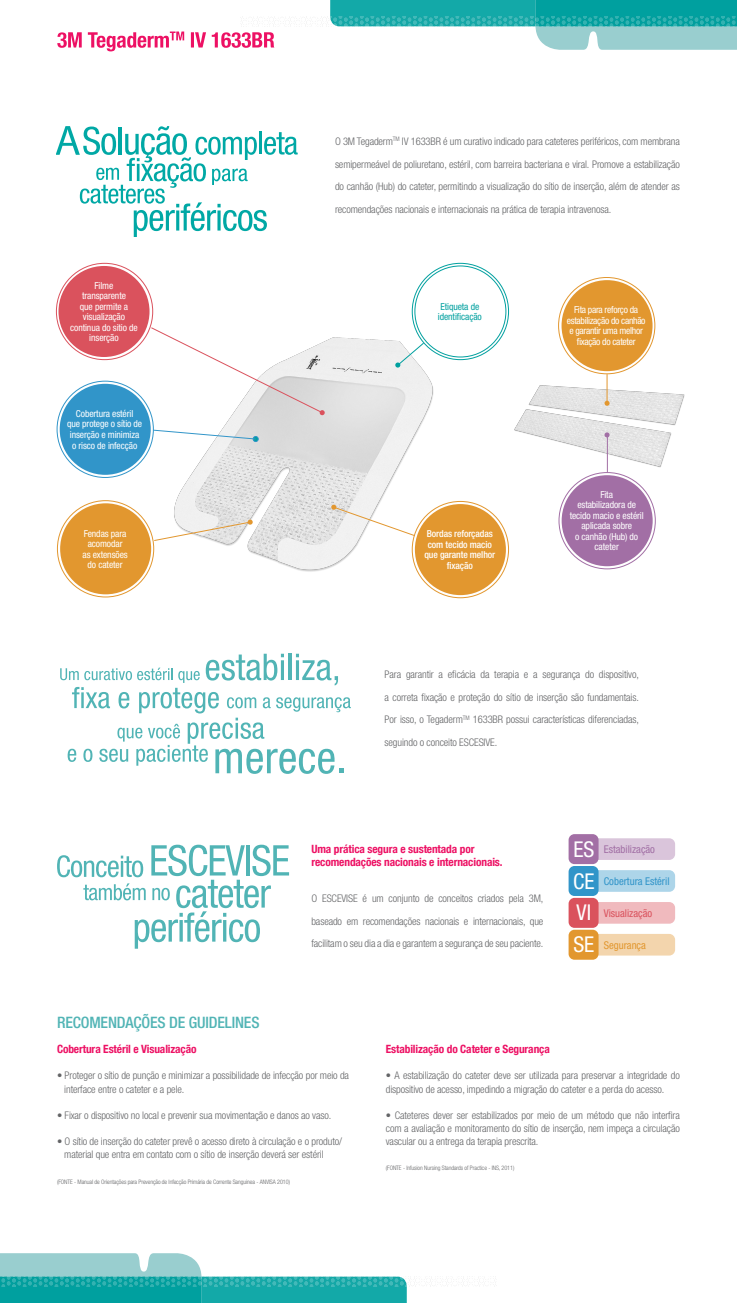
<style>
.page{position:relative;width:737px;height:1303px;background:#fff}
.page>*{position:absolute;margin:0;border:0;box-sizing:border-box;transform-origin:0 0}
.t1{font:condensed 21.79px "Helvetica Neue LT Std";color:#fff}
.t2{font:500 condensed 15.75px "Helvetica Neue LT Com";letter-spacing:-.01em;color:#51b4b5}
.t3{font:700 condensed 11.38px/13.1px "Helvetica Neue LT Com";letter-spacing:-.01em;color:#ed1164}
.t4{font:condensed 10.67px "Helvetica Neue LT Std";color:#3195c9}
.t5{font:condensed 10.67px "Helvetica Neue LT Std";color:#a26fa5}
.t6{font:condensed 10.67px "Helvetica Neue LT Std";color:#da525d}
.t7{font:condensed 10.67px "Helvetica Neue LT Std";color:#e2972f}
.t8{font:300 condensed 10.5px/22.8px "Helvetica Neue LT Std";letter-spacing:-.01em;color:#636466}
.t9{font:condensed 9.62px/10.5px "Helvetica Neue LT Std";letter-spacing:-.01em;color:#fff;text-align:center}
.t10{font:condensed 9.62px/10.5px "Helvetica Neue LT Std";letter-spacing:-.03em;color:#fff;text-align:center}
.t11{font:500 condensed 9.62px/10.5px "Helvetica Neue LT Std";letter-spacing:-.01em;color:#fff;text-align:center}
.t12{font:condensed 9.62px/10.5px "Helvetica Neue LT Std";letter-spacing:-.01em;color:#00a09f}
.t13{font:300 condensed 6.12px "Helvetica Neue LT Std";letter-spacing:-.01em;color:#636466}
</style>
<div class="page">
<svg style="left:330px;top:0;width:407px;height:50px"></svg>
<img style="left:258px;top:17px;width:479px;height:9px">
<svg style="left:0;top:1253px;width:407px;height:49px"></svg>
<img style="left:0;top:1276px;width:479px;height:10px">
<svg style="left:57px;top:844px;width:232px;height:104px"></svg>
<div style="left:587px;top:838px;width:88px;height:21px;background:#dac5db;border-radius:6px"></div>
<div style="left:587px;top:870px;width:88px;height:21px;background:#add5e9;border-radius:6px"></div>
<div style="left:587px;top:901px;width:88px;height:22px;background:#f0babe;border-radius:6px"></div>
<div style="left:587px;top:933px;width:88px;height:22px;background:#f3d5ad;border-radius:6px"></div>
<div style="left:568px;top:834px;width:30px;height:30px;background:#a26fa5;border-radius:6px"></div>
<div style="left:568px;top:865px;width:30px;height:30px;background:#3195c9;border-radius:6px"></div>
<div style="left:568px;top:897px;width:30px;height:30px;background:#da525d;border-radius:6px"></div>
<div style="left:568px;top:929px;width:30px;height:30px;background:#e2972f;border-radius:6px"></div>
<svg style="left:57px;top:32px;width:217px;height:19px"></svg>
<img style="left:174px;top:332px;width:262px;height:244px">
<div style="left:58px;top:266px;width:91px;height:91px;background:#da525d;border-radius:50%"></div>
<div style="left:415px;top:504px;width:91px;height:91px;background:#e2972f;border-radius:50%"></div>
<div style="left:60px;top:384px;width:91px;height:91px;background:#3195c9;border-radius:50%"></div>
<div style="left:60px;top:503px;width:91px;height:91px;background:#e2972f;border-radius:50%"></div>
<svg style="left:150px;top:327px;width:175px;height:88px"></svg>
<svg style="left:395px;top:342px;width:29px;height:25px"></svg>
<svg style="left:331px;top:504px;width:85px;height:32px"></svg>
<svg style="left:153px;top:519px;width:100px;height:22px"></svg>
<svg style="left:153px;top:429px;width:106px;height:13px"></svg>
<img style="left:514px;top:369px;width:171px;height:108px">
<div style="left:561px;top:280px;width:91px;height:91px;background:#e2972f;border-radius:50%"></div>
<svg style="left:604px;top:374px;width:5px;height:32px"></svg>
<div style="left:561px;top:475px;width:91px;height:91px;background:#a26fa5;border-radius:50%"></div>
<svg style="left:604px;top:432px;width:5px;height:5px"></svg>
<hr style="left:607px;top:435px;width:1px;height:37px;background:#a26fa5">
<svg style="left:56px;top:126px;width:242px;height:110px"></svg>
<svg style="left:60px;top:653px;width:291px;height:120px"></svg>
<p class="t9" style="left:70px;top:280px;width:69px">Filme<br>transparente<br>que permite a visualização continua do sitio de inserção</p>
<p class="t9" style="left:67px;top:408px;width:77px">Cobertura estéril<br>que protege o sítio de inserção e minimiza o risco de infecção</p>
<p class="t9" style="left:82px;top:527px;width:47px">Fendas para acomodar as extensões do cateter</p>
<p class="t8" style="left:335px;top:129px;width:346px;text-align:justify">M3O Tegaderm<sup>TM</sup> IV 1633BR é um curativo indicado para cateteres periféricos, com membrana semipermeável de poliuretano, estéril, com barreira bacteriana e viral. Promove a estabilização do canhão (Hub) do cateter, permitindo a visualização do sítio de inserção, além de atender as recomendações nacionais e internacionais na prática de terapia intravenosa.</p>
<p class="t12" style="left:438px;top:301px;width:46px">Etiqueta de identificação</p>
<p class="t11" style="left:424px;top:528px;width:72px">Bordas reforçadas com tecido macio que garante melhor fixação</p>
<p class="t10" style="left:567px;top:304px;width:80px">Fita para reforço da estabilização do canhão e garantir uma melhor fixação do cateter</p>
<p class="t9" style="left:569px;top:489px;width:76px">Fita<br>estabilizadora de tecido macio e estéril aplicada sobre<br>o canhão (Hub) do cateter</p>
<p class="t8" style="left:448px;top:662px;width:29px">eficácia</p>
<p class="t8" style="left:384px;top:662px;width:256px">Para<br>a correta fixação e proteção do sítio de inserção são fundamentais.<br>Por isso o, Tegaderm<sup>TM</sup> 1633BR possui características diferenciadas, seguindo o conceito ESCESIVE.</p>
<p class="t8" style="left:406px;top:662px;width:29px">garantir</p>
<p class="t8" style="left:480px;top:662px;width:11px">da</p>
<p class="t8" style="left:494px;top:662px;width:26px">terapia</p>
<p class="t8" style="left:585px;top:662px;width:11px">do</p>
<p class="t8" style="left:599px;top:662px;width:42px">dispositivo,</p>
<p class="t8" style="left:438px;top:662px;width:6px">a</p>
<p class="t8" style="left:524px;top:662px;width:15px">ae</p>
<p class="t8" style="left:542px;top:662px;width:39px">segurança</p>
<p class="t3" style="left:311px;top:842px;width:193px">Uma prática segura e sustentada por recomendações nacionais e internacionais.</p>
<p class="t8" style="left:362px;top:886px;width:6px">é</p>
<p class="t8" style="left:311px;top:886px;width:233px">O<br>baseado em recomendações nacionais e internacionais, que facilitam o seu dia a dia e garantem a segurança de seu paciente.</p>
<p class="t8" style="left:322px;top:886px;width:37px">ESCEVISE</p>
<p class="t8" style="left:388px;top:886px;width:32px">conjunto</p>
<p class="t8" style="left:424px;top:886px;width:11px">de</p>
<p class="t8" style="left:438px;top:886px;width:36px">conceitos</p>
<p class="t8" style="left:477px;top:886px;width:28px">criados</p>
<p class="t8" style="left:509px;top:886px;width:17px">pela</p>
<p class="t8" style="left:529px;top:886px;width:16px">M3 ,</p>
<p class="t8" style="left:372px;top:886px;width:13px">um</p>
<h1 class="t1" style="left:573px;top:836px;width:22px">ES</h1>
<p class="t5" style="left:603px;top:843px;width:53px">Estabilização</p>
<h1 class="t1" style="left:573px;top:868px;width:23px">CE</h1>
<p class="t4" style="left:603px;top:875px;width:67px">Cobertura Estéril</p>
<h1 class="t1" style="left:576px;top:900px;width:16px">VI</h1>
<p class="t6" style="left:603px;top:907px;width:50px">Visualização</p>
<h1 class="t1" style="left:573px;top:931px;width:22px">SE</h1>
<p class="t7" style="left:603px;top:938px;width:44px">Segurança</p>
<h2 class="t2" style="left:57px;top:1013px;width:204px">RECOMENDAÇÕES DE GUIDELINES</h2>
<p class="t3" style="left:57px;top:1042px;width:141px">Cobertura Estéril e Visualização</p>
<p class="t8" style="left:64px;top:1068px;width:286px;line-height:13.1px;text-indent:-7px">• Proteger o sítio de punção e minimizar a possibilidade de infecção por meio da interface entre o cateter ae pele.</p>
<p class="t8" style="left:57px;top:1103px;width:276px">• Fixar o dispositivo no local e prevenir sua movimentação e danos ao vaso.</p>
<p class="t8" style="left:64px;top:1134px;width:279px;line-height:13.1px;text-indent:-7px">• O sítio de inserção do cateter prevê o acesso direto à circulação oe produto/ material que entra em contato com o sítio de inserção deverá ser estéril</p>
<p class="t13" style="left:57px;top:1178px;width:234px">(FONTE - Manual de Orientações para Prevenção de Infecção Primária de Corrente Sanguinea - ANVISA 2010(</p>
<p class="t3" style="left:386px;top:1042px;width:165px">Estabilização do Cateter e Segurança</p>
<p class="t8" style="left:386px;top:1068px;width:295px;line-height:13.1px">• A estabilização do cateter deve ser utilizada para preservar a integridade do dispositivo de acesso, impedindo a migração do cateter ae perda do acesso.</p>
<p class="t8" style="left:386px;top:1108px;width:295px;line-height:13.1px;text-align:justify">• Cateteres dever ser estabilizados por meio de um método que não interfira com a avaliação e monitoramento do sítio de inserção, nem impeça a circulação vascular ou a entrega da terapia prescrita.</p>
<p class="t13" style="left:386px;top:1163px;width:130px">(FONTE - Infusion Nursing Standards of Practice - INS, 2011(</p>
</div>
